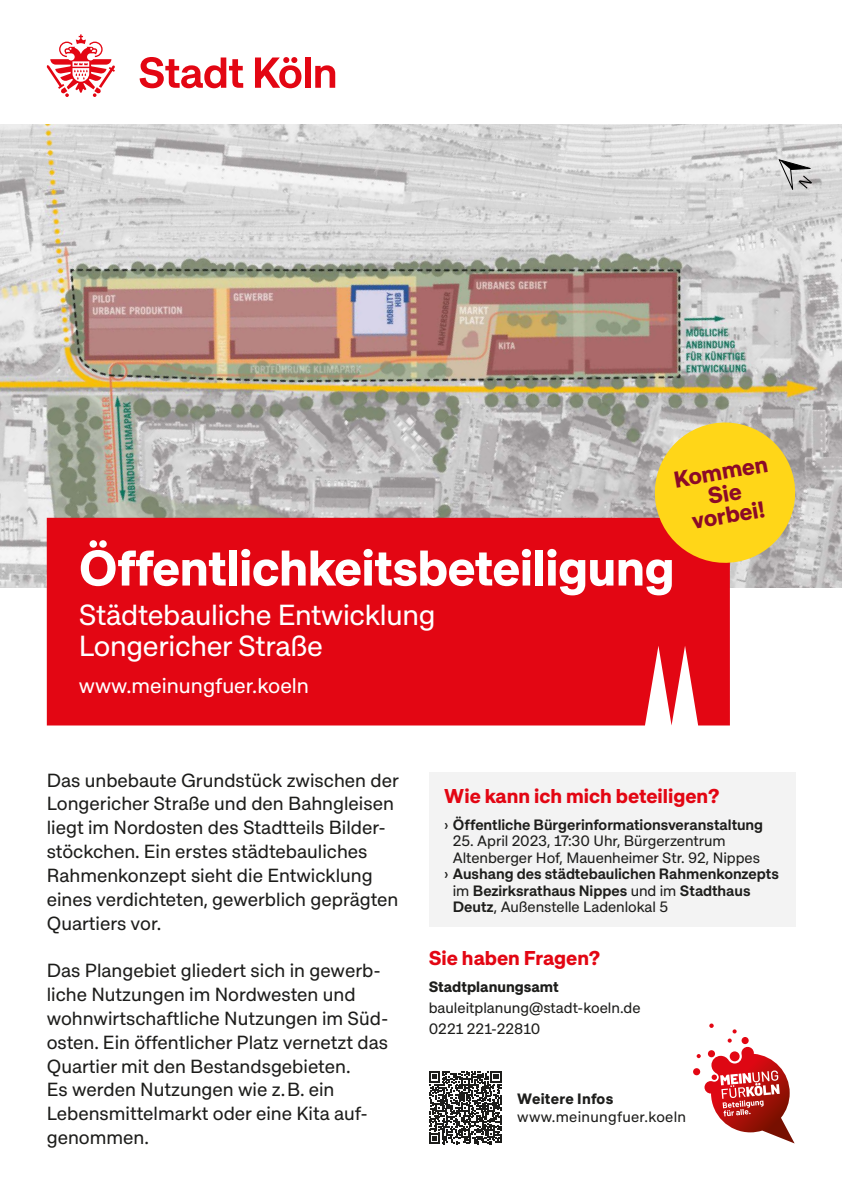
<style>
.page{position:relative;width:842px;height:1191px;background:#fff}
.page>*{position:absolute;margin:0;border:0;box-sizing:border-box;transform-origin:0 0}
.t1{font:700 50px "Approach Koeln";letter-spacing:-.01em;color:#fff}
.t2{font:29px/31px "Approach Koeln";letter-spacing:-.01em;color:#fff}
.t3{font:700 23px/22px "Approach Koeln";color:#8b0a28;text-align:center}
.t4{font:21.2px "Approach Koeln";color:#fff}
.t5{font:700 20px "Approach Koeln";color:#e30613}
.t6{font:19px/23.8px "Approach Koeln";color:#1d1d1b}
.t7{font:15px/20.8px "Approach Koeln";letter-spacing:-.005em;color:#1d1d1b}
.t8{font:600 15px "Approach Koeln";color:#1d1d1b}
.t9{font:700 15px "Approach Koeln";color:#1d1d1b}
.t10{font:15px "Approach Koeln";letter-spacing:.02em;color:#1d1d1b}
.s1{font-weight:400}
.s2{font-weight:600}
</style>
<div class="page">
<svg style="left:47px;top:34px;width:68px;height:63px"></svg>
<svg style="left:140px;top:57px;width:103px;height:31px"></svg>
<svg style="left:255px;top:57px;width:46px;height:31px"></svg>
<div style="left:305px;top:57px;width:6px;height:31px;background:#e30613"></div>
<svg style="left:315px;top:65px;width:20px;height:23px"></svg>
<div style="left:693px;top:1068px;width:7px;height:7px;background:#e30613;border-radius:50%"></div>
<svg style="left:697px;top:1023px;width:98px;height:121px"></svg>
<div style="left:429px;top:772px;width:366px;height:155px;background:#f3f3f3"></div>
<img style="left:0;top:125px;width:842px;height:462px">
<div style="left:47px;top:518px;width:683px;height:207px;background:#e30613"></div>
<svg style="left:649px;top:417px;width:152px;height:151px;background:#ecbf40"></svg>
<svg style="left:429px;top:1071px;width:73px;height:73px"></svg>
<svg style="left:778px;top:159px;width:37px;height:31px"></svg>
<p class="t3" style="left:672px;top:468px;width:96px;rotate:-10deg">Kommen<br>Sie vorbei!</p>
<h1 class="t1" style="left:79px;top:536px;width:597px">Öffentlichkeitsbeteiligung</h1>
<h2 class="t2" style="left:79px;top:598px;width:358px">Städtebauliche Entwicklung<br>Longericher Straße</h2>
<p class="t4" style="left:79px;top:672px;width:232px">www.meinungfuer.koeln</p>
<p class="t6" style="left:47px;top:767px;width:354px">Das unbebaute Grundstück zwischen der Longericher Straße und den Bahngleisen liegt im Nordosten des Stadtteils Bilder&shy;stöckchen. Ein erstes städtebauliches Rahmenkonzept sieht die Entwicklung eines verdichteten, gewerblich geprägten Quartiers vor.</p>
<p class="t6" style="left:47px;top:958px;width:343px">Das Plangebiet gliedert sich in gewerb&shy;liche Nutzungen im Nordwesten und wohnwirtschaftliche Nutzungen im Süd&shy;osten. Ein öffentlicher Platz vernetzt das Quartier mit den Bestandsgebieten.<br>Es werden Nutzungen wie z.B. ein Lebensmittelmarkt oder eine Kita auf&shy;genommen.</p>
<p class="t5" style="left:444px;top:783px;width:277px">Wie kann ich mich beteiligen?</p>
<p class="t8" style="left:444px;top:815px;width:320px"><span class="s1">›</span> Öffentliche Bürgerinformationsveranstaltung</p>
<p class="t7" style="left:453px;top:830px;width:274px">25. April 2023, 17:30 Uhr, Bürgerzentrum</p>
<p class="t7" style="left:453px;top:846px;width:309px">Altenberger Hof, Mauenheimer Str. 92, Nippes</p>
<p class="t8" style="left:444px;top:864px;width:336px"><span class="s1">›</span> Aushang des städtebaulichen Rahmenkonzepts</p>
<p class="t8" style="left:453px;top:881px;width:299px"><span class="s1">im</span> Bezirksrathaus Nippes <span class="s1">und im</span> Stadthaus</p>
<p class="t7" style="left:453px;top:896px;width:217px"><span class="s2">Deutz</span>, Außenstelle Ladenlokal 5</p>
<p class="t5" style="left:429px;top:945px;width:173px">Sie haben Fragen?</p>
<p class="t9" style="left:429px;top:977px;width:132px">Stadtplanungsamt</p>
<p class="t7" style="left:429px;top:996px;width:213px">bauleitplanung@stadt-koeln.de<br>0221 221-22810</p>
<p class="t9" style="left:517px;top:1089px;width:97px">Weitere Infos</p>
<p class="t10" style="left:517px;top:1107px;width:170px">www.meinungfuer.koeln</p>
</div>
